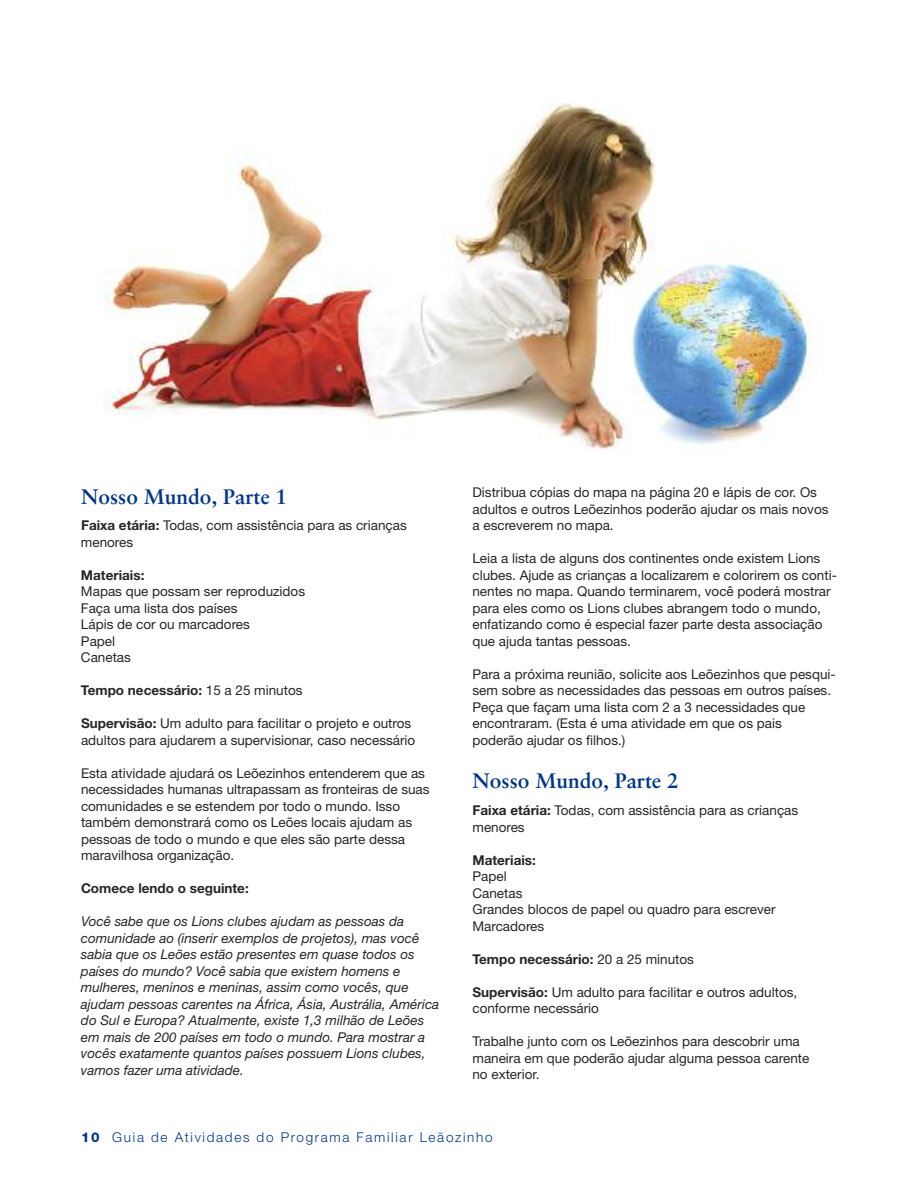
<style>
.page{position:relative;width:918px;height:1188px;background:#fff}
.page>*{position:absolute;margin:0;border:0;box-sizing:border-box;transform-origin:0 0}
.t1{font:700 21px "Sabon";color:#00368a}
.t2{font:13.5px/16.5px "Helvetica Neue";color:#272627}
.t3{font:italic 13.5px/16.5px "Helvetica Neue";color:#272627}
.t4{font:700 13.5px "Helvetica Neue";color:#272627}
.t5{font:300 13.5px "Helvetica Neue";letter-spacing:.125em;color:#00368a}
.s1{font-weight:700}
.s2{font-weight:400}
.s3{font-weight:800}
</style>
<div class="page">
<hr style="left:917px;top:1134px;width:1px;height:54px;background:#deb600">
<img style="left:104px;top:103px;width:707px;height:347px">
<h1 class="t1" style="left:81px;top:488px;width:208px">Nosso Mundo, Parte 1</h1>
<p class="t2" style="left:81px;top:519px;width:327px"><span class="s1">Faixa etária:</span> Todas, com assistência para as crianças menores</p>
<p class="t4" style="left:81px;top:570px;width:65px">Materiais:</p>
<p class="t2" style="left:81px;top:585px;width:226px">Mapas que possam ser reproduzidos<br>Faça uma lista dos países<br>Lápis de cor ou marcadores<br>Papel<br>Canetas</p>
<p class="t4" style="left:81px;top:686px;width:223px">Tempo necessário: <span class="s2">15 a 25 minutos</span></p>
<p class="t2" style="left:81px;top:717px;width:336px"><span class="s1">Supervisão:</span> Um adulto para facilitar o projeto e outros adultos para ajudarem a supervisionar, caso necessário</p>
<p class="t2" style="left:81px;top:766px;width:350px">Esta atividade ajudará os Leõezinhos entenderem que as necessidades humanas ultrapassam as fronteiras de suas comunidades e se estendem por todo o mundo. Isso também demonstrará como os Leões locais ajudam as pessoas de todo o mundo e que eles são parte dessa maravilhosa organização.</p>
<p class="t4" style="left:81px;top:884px;width:169px">Comece lendo o seguinte:</p>
<p class="t3" style="left:81px;top:915px;width:360px">Você sabe que os Lions clubes ajudam as pessoas da comunidade ao (inserir exemplos de projetos), mas você sabia que os Leões estão presentes em quase todos os países do mundo? Você sabia que existem homens e mulheres, meninos e meninas, assim como vocês, que ajudam pessoas carentes na África, Ásia, Austrália, América do Sul e Europa? Atualmente, existe 1,3 milhão de Leões em mais de 200 países em todo o mundo. Para mostrar a vocês exatamente quantos países possuem Lions clubes, vamos fazer uma atividade.</p>
<p class="t2" style="left:472px;top:486px;width:358px">Distribua cópias do mapa na página 20 e lápis de cor. Os adultos e outros Leõezinhos poderão ajudar os mais novos a escreverem no mapa.</p>
<p class="t2" style="left:472px;top:552px;width:366px">Leia a lista de alguns dos continentes onde existem Lions clubes. Ajude as crianças a localizarem e colorirem os conti&shy;nentes no mapa. Quando terminarem, você poderá mostrar para eles como os Lions clubes abrangem todo o mundo, enfatizando como é especial fazer parte desta associação que ajuda tantas pessoas.</p>
<p class="t2" style="left:472px;top:667px;width:365px">Para a próxima reunião, solicite aos Leõezinhos que pesqui&shy;sem sobre as necessidades das pessoas em outros países.<br>Peça que façam uma lista com 2 a 3 necessidades que encontraram. (Esta é uma atividade em que os pais<br>poderão ajudar os filhos.)</p>
<h1 class="t1" style="left:472px;top:772px;width:208px">Nosso Mundo, Parte 2</h1>
<p class="t2" style="left:472px;top:803px;width:327px"><span class="s1">Faixa etária:</span> Todas, com assistência para as crianças menores</p>
<p class="t4" style="left:472px;top:855px;width:65px">Materiais:</p>
<p class="t2" style="left:472px;top:869px;width:305px">Papel<br>Canetas<br>Grandes blocos de papel ou quadro para escrever<br>Marcadores</p>
<p class="t4" style="left:473px;top:954px;width:223px">Tempo necessário: <span class="s2">20 a 25 minutos</span></p>
<p class="t2" style="left:473px;top:985px;width:326px"><span class="s1">Supervisão:</span> Um adulto para facilitar e outros adultos, conforme necessário</p>
<p class="t2" style="left:473px;top:1034px;width:338px">Trabalhe junto com os Leõezinhos para descobrir uma maneira em que poderão ajudar alguma pessoa carente no exterior.</p>
<p class="t5" style="left:81px;top:1132px;width:413px"><span class="s3">10</span> Guia de Atividades do Programa Familiar Leãozinho</p>
</div>
